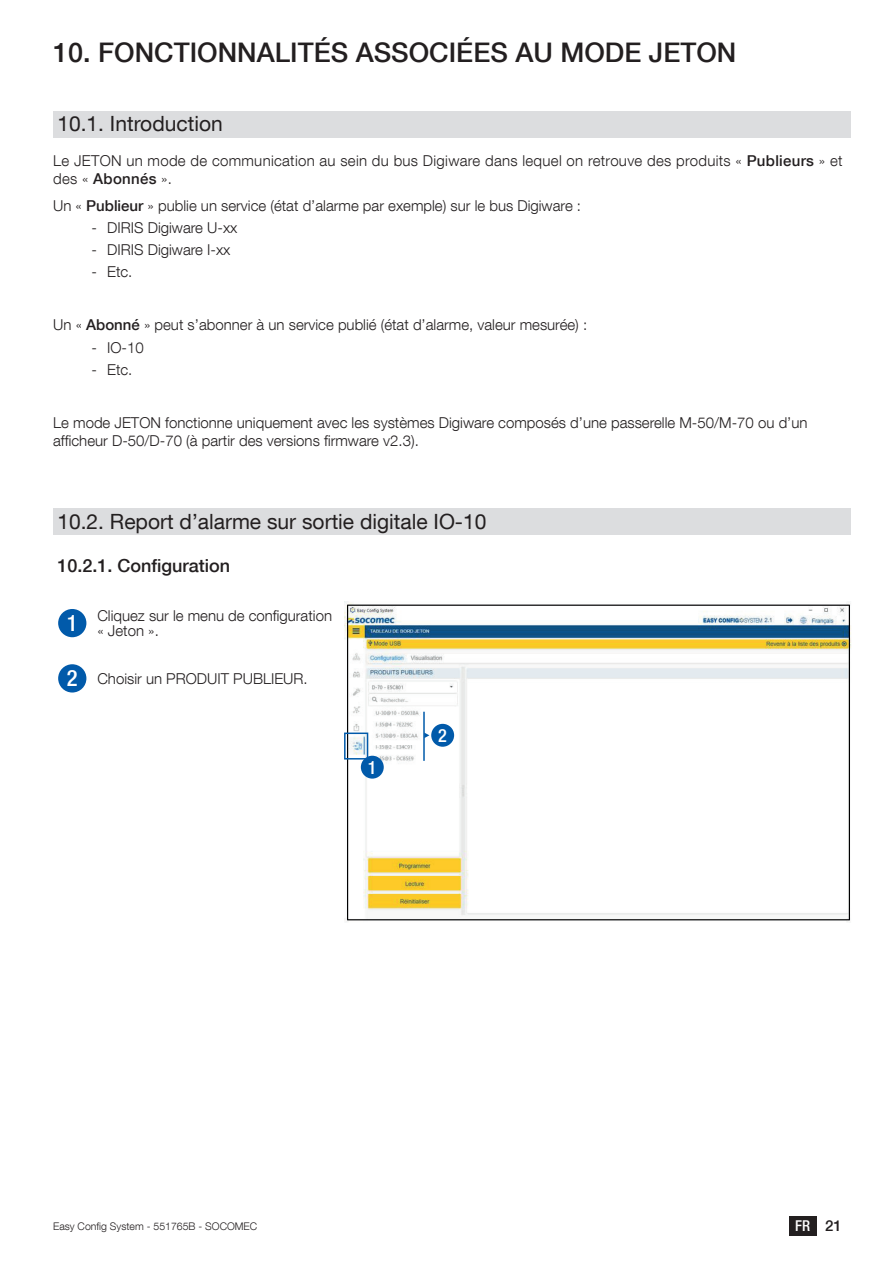
<style>
.page{position:relative;width:893px;height:1263px;background:#fff}
.page>*{position:absolute;margin:0;border:0;box-sizing:border-box;transform-origin:0 0}
.t1{font:500 27px "Helvetica Neue LT Com";color:#231f20}
.t2{font:500 condensed 22.5px "Helvetica Neue LT Com";color:#fff}
.t3{font:21px "Helvetica Neue LT Com";color:#231f20}
.t4{font:500 condensed 18.15px "Helvetica Neue LT Com";color:#fff}
.t5{font:500 18px "Helvetica Neue LT Com";color:#231f20}
.t6{font:300 15px/18px "Helvetica Neue LT Com";color:#231f20}
.t7{font:300 15px/18px "Helvetica Neue LT Com";letter-spacing:.02em;color:#231f20}
.t8{font:500 condensed 15px "Helvetica Neue LT Com";color:#fff}
.t9{font:300 10.5px "Helvetica Neue LT Com";color:#231f20}
.s1{font-weight:500}
.s2{font-weight:500;font-stretch:condensed;font-size:22.5px;color:#fff}
.s3{font-stretch:normal;color:#231f20}
</style>
<div class="page">
<div style="left:789px;top:1216px;width:27px;height:19px;background:#231f20"></div>
<div style="left:53px;top:111px;width:797px;height:26px;background:#dcdddf"></div>
<div style="left:53px;top:509px;width:797px;height:26px;background:#dcdddf"></div>
<div style="left:58px;top:609px;width:28px;height:28px;background:#015aaa;border-radius:50%"></div>
<img style="left:344px;top:601px;width:507px;height:322px">
<div style="left:344px;top:732px;width:24px;height:27px;border:2px solid #015aaa"></div>
<div style="left:361px;top:756px;width:23px;height:23px;background:#015aaa;border-radius:50%"></div>
<div style="left:431px;top:724px;width:23px;height:23px;background:#015aaa;border-radius:50%"></div>
<hr style="left:423px;top:712px;width:2px;height:49px;background:#015aaa">
<svg style="left:424px;top:732px;width:5px;height:6px"></svg>
<div style="left:58px;top:664px;width:28px;height:28px;background:#015aaa;border-radius:50%"></div>
<h1 class="t1" style="left:53px;top:36px;width:685px">10. FONCTIONNALITÉS ASSOCIÉES AU MODE JETON</h1>
<h3 class="t3" style="left:57px;top:111px;width:167px">10.1. Introduction</h3>
<p class="t7" style="left:53px;top:151px;width:791px">Le JETON un mode de communication au sein du bus Digiware dans lequel on retrouve des produits « <span class="s1">Publieurs</span> » et des « <span class="s1">Abonnés</span> ».</p>
<p class="t6" style="left:53px;top:196px;width:529px">Un « <span class="s1">Publieur</span> » publie un service (état d’alarme par exemple) sur le bus Digiware :</p>
<p class="t6" style="left:91px;top:218px;width:148px">- DIRIS Digiware U-xx</p>
<p class="t6" style="left:91px;top:240px;width:141px">- DIRIS Digiware I-xx</p>
<p class="t6" style="left:91px;top:263px;width:43px">- Etc.</p>
<p class="t6" style="left:53px;top:316px;width:536px">Un « <span class="s1">Abonné</span> » peut s’abonner à un service publié (état d’alarme, valeur mesurée) :</p>
<p class="t6" style="left:91px;top:338px;width:54px">- IO-10</p>
<p class="t6" style="left:91px;top:360px;width:43px">- Etc.</p>
<p class="t6" style="left:53px;top:413px;width:756px">Le mode JETON fonctionne uniquement avec les systèmes Digiware composés d’une passerelle M-50/M-70 ou d’un afficheur D-50/D-70 (à partir des versions firmware v2.3).</p>
<h3 class="t3" style="left:57px;top:508px;width:431px">10.2. Report d’alarme sur sortie digitale IO-10</h3>
<p class="t5" style="left:57px;top:555px;width:174px">10.2.1. Configuration</p>
<h2 class="t2" style="left:67px;top:610px;width:12px">1</h2>
<p class="t6" style="left:97px;top:608px;width:236px;line-height:15px">Cliquez sur le menu de configuration « Jeton ».</p>
<p class="t6" style="left:67px;top:669px;width:242px"><span class="s2">2</span> Choisir un PRODUIT PUBLIEUR.</p>
<p class="t4" style="left:368px;top:756px;width:10px">1</p>
<p class="t4" style="left:438px;top:724px;width:10px">2</p>
<p class="t9" style="left:53px;top:1219px;width:206px">Easy Config System - 551765B - SOCOMEC</p>
<p class="t8" style="left:795px;top:1217px;width:48px">FR <span class="s3">21</span></p>
</div>
